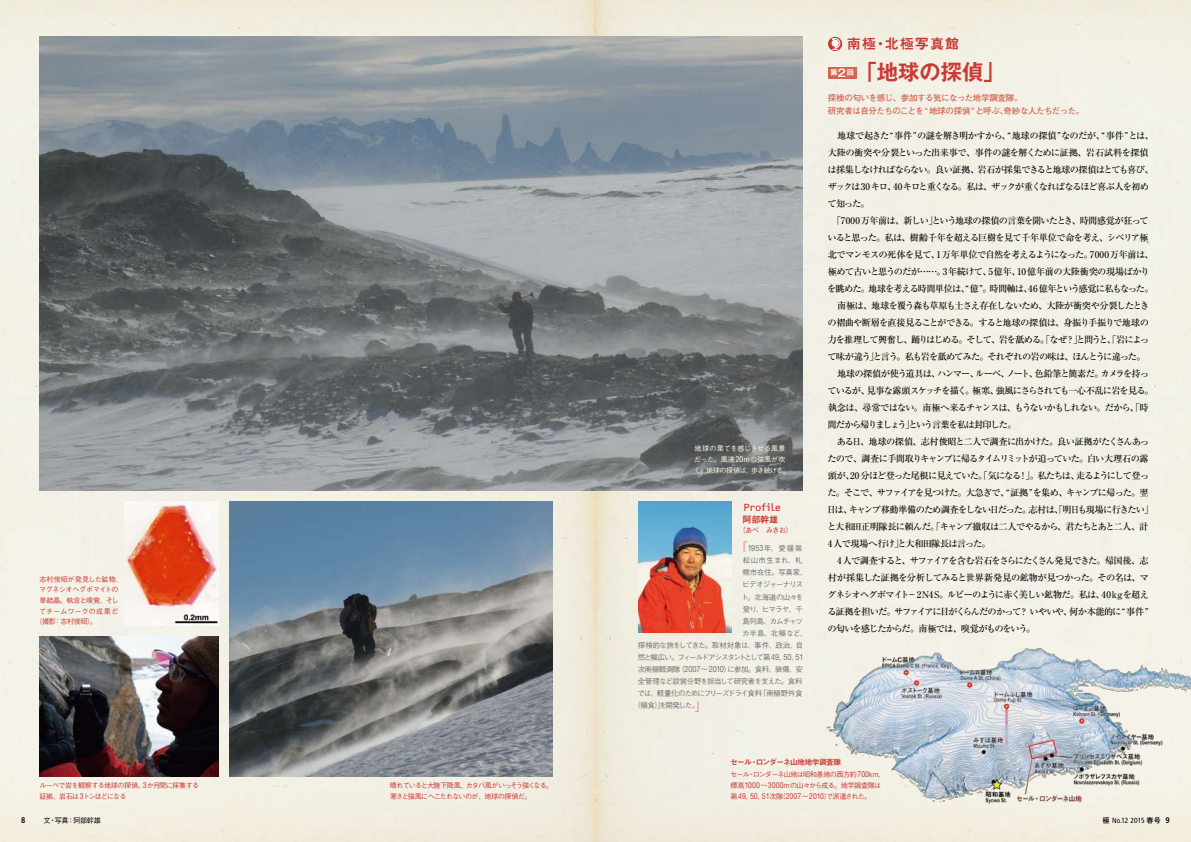
<style>
.page{position:relative;width:1191px;height:842px;background:#fff}
.page>*{position:absolute;margin:0;border:0;box-sizing:border-box;transform-origin:0 0}
.t1{font:700 21.3px "Gothic MB101 Pr 5 De";color:#ca3a35}
.t2{font:14.2px "Midashi Go Pr 5 MB31";letter-spacing:.06em;color:#ca3a35}
.t3{font:10.6px "OCRB Std";letter-spacing:-.22em;color:#ca3a35}
.t4{font:500 9.2px/17px "Ryumin Pr 5";letter-spacing:-.085em;color:#000}
.t5{font:9.2px "Midashi Go Pr 5 MB31";color:#ca3a35}
.t6{font:700 8.5px/12.8px "Futo Go B101 Pr 5";letter-spacing:-.05em;color:#d36451}
.t7{font:700 condensed 8.1px "Frutiger LT Std";color:#000}
.t8{font:7.8px "Midashi Go Pr 5 MB31";letter-spacing:-.085em;color:#ca3a35}
.t9{font:500 7.4px "Gothic BBB Pr 5";letter-spacing:-.085em;color:#727172}
.t10{font:500 7.4px "Gothic BBB Pr 5";letter-spacing:-.06em;color:#727172}
.t11{font:500 7.4px "Gothic BBB Pr 5";letter-spacing:-.145em;color:#727172}
.t12{font:500 7.4px "Gothic BBB Pr 5";letter-spacing:-.05em;color:#727172}
.t13{font:500 7.4px "Gothic BBB Pr 5";letter-spacing:-.12em;color:#727172}
.t14{font:condensed 7.4px "Frutiger LT Std";color:#000}
.t15{font:500 7.4px "Gothic BBB Pr 5";letter-spacing:-.105em;color:#727172}
.t16{font:500 7.4px "Gothic BBB Pr 5";letter-spacing:-.11em;color:#727172}
.t17{font:500 7.4px "Gothic BBB Pr 5";color:#ca3a35}
.t18{font:500 7.1px/10.6px "Gothic BBB Pr 5";letter-spacing:-.08em;color:#ca3a35}
.t19{font:500 7.1px/10.6px "Gothic BBB Pr 5";letter-spacing:-.115em;color:#ca3a35}
.t20{font:500 7.1px/10.6px "Gothic BBB Pr 5";letter-spacing:-.035em;color:#fffde5}
.t21{font:500 7.1px/10.6px "Gothic BBB Pr 5";letter-spacing:-.1em;color:#ca3a35}
.t22{font:500 7.1px "Gothic BBB Pr 5";letter-spacing:-.005em;color:#ca3a35}
.t23{font:500 7.1px "Gothic BBB Pr 5";letter-spacing:-.04em;color:#ca3a35}
.t24{font:500 7.1px "Gothic BBB Pr 5";letter-spacing:.01em;color:#ca3a35}
.t25{font:500 7.1px "Gothic BBB Pr 5";letter-spacing:-.045em;color:#000}
.t26{font:700 7.1px "Gothic MB101 Pr 5 De";color:#fff}
.s1{font-size:10.6px}
.s2{font-family:"Helvetica Neue LT Std";font-weight:400;font-size:8.1px}
.s3{font-family:"Helvetica Neue LT Std";font-weight:400;font-size:7.2px}
.s4{font-size:11.2px;color:#d87862}
.s5{font-family:"Helvetica Neue LT Std";font-weight:400;font-size:8.6px}
.s6{font-family:"Futo Go B101 Pr 5";font-weight:700;font-stretch:normal;font-size:7.1px}
.s7{font-weight:700;font-size:8.1px}
</style>
<div class="page">
<img style="left:0;top:0;width:1191px;height:842px">
<img style="left:811px;top:643px;width:380px;height:185px">
<img style="left:40px;top:37px;width:762px;height:453px">
<img style="left:638px;top:502px;width:93px;height:130px">
<img style="left:230px;top:502px;width:323px;height:274px">
<img style="left:40px;top:636px;width:178px;height:140px">
<img style="left:125px;top:502px;width:93px;height:123px">
<div style="left:828px;top:37px;width:14px;height:14px;background:#ca3a35;border-radius:50%"></div>
<svg style="left:831px;top:37px;width:9px;height:13px"></svg>
<div style="left:828px;top:67px;width:28px;height:11px;background:#d36451"></div>
<h2 class="t2" style="left:847px;top:33px;width:114px">南極・北極写真館</h2>
<p class="t26" style="left:830px;top:67px;width:25px">第<span class="s1">2</span>回</p>
<h1 class="t1" style="left:855px;top:54px;width:150px">「地球の探偵」</h1>
<p class="t22" style="left:39px;top:573px;width:84px">志村俊昭が発見した鉱物、</p>
<p class="t18" style="left:39px;top:584px;width:81px">マグネシオヘグボマイトの</p>
<p class="t23" style="left:39px;top:594px;width:81px">単結晶。執念と嗅覚、そし</p>
<p class="t24" style="left:39px;top:605px;width:81px">てチームワークの成果だ</p>
<p class="t18" style="left:35px;top:615px;width:63px">（撮影：志村俊昭）。</p>
<p class="t21" style="left:39px;top:779px;width:161px">ルーペで岩を観察する地球の探偵。<span class="s2">3</span>か月間に採集する証拠、岩石は <span class="s2">3</span>トンほどになる</p>
<p class="t19" style="left:390px;top:779px;width:165px">晴れていると大陸下降風、カタバ風がいっそう強くなる。寒さと強風にへこたれないのが、地球の探偵だ。</p>
<p class="t20" style="left:694px;top:443px;width:97px">地球の果てを感じさせる風景だった。風速<span class="s2">20</span><span class="s3">m</span>の強風が吹く。地球の探偵は、歩き続ける。</p>
<p class="t3" style="left:743px;top:501px;width:40px">Profile</p>
<p class="t5" style="left:742px;top:512px;width:37px">阿部幹雄</p>
<p class="t17" style="left:738px;top:525px;width:56px">（あべ　みきお）</p>
<p class="t9" style="left:736px;top:543px;width:68px"><span class="s4">「</span><span class="s5">1953</span>年、愛媛県</p>
<p class="t9" style="left:743px;top:555px;width:61px">松山市生まれ、札</p>
<p class="t9" style="left:742px;top:567px;width:66px">幌市在住。写真家、</p>
<p class="t15" style="left:742px;top:579px;width:63px">ビデオジャーナリス</p>
<p class="t10" style="left:741px;top:591px;width:64px">ト。北海道の山々を</p>
<p class="t9" style="left:743px;top:603px;width:61px">登り、ヒマラヤ、千</p>
<p class="t16" style="left:742px;top:615px;width:62px">島列島、カムチャツ</p>
<p class="t9" style="left:742px;top:627px;width:66px">カ半島、北極など、</p>
<p class="t10" style="left:638px;top:639px;width:167px">探検的な旅をしてきた。取材対象は、事件、政治、自</p>
<p class="t11" style="left:638px;top:651px;width:167px">然と幅広い。フィールドアシスタントとして第 <span class="s5">49</span>、<span class="s5">50</span>、<span class="s5">51</span></p>
<p class="t12" style="left:638px;top:663px;width:167px">次南極観測隊（<span class="s5">2007</span>～<span class="s5">2010</span>）に参加。食料、装備、安</p>
<p class="t9" style="left:638px;top:675px;width:166px">全管理など設営分野を担当して研究者を支えた。食料</p>
<p class="t13" style="left:637px;top:687px;width:167px">では、軽量化のためにフリーズドライ食料「南極野外食</p>
<p class="t9" style="left:633px;top:699px;width:74px">（極食）」を開発した。<span class="s4">」</span></p>
<p class="t6" style="left:828px;top:91px;width:258px">探検の匂いを感じ、参加する気になった地学調査隊。<br>研究者は自分たちのことを“ 地球の探偵 ”と呼ぶ、奇妙な人たちだった。</p>
<p class="t4" style="left:827px;top:126px;width:328px">　地球で起きた“事件”の謎を解き明かすから、“地球の探偵”なのだが、“事件”とは、大陸の衝突や分裂といった出来事で、事件の謎を解くために証拠、岩石試料を探偵は採集しなければならない。良い証拠、岩石が採集できると地球の探偵はとても喜び、ザックは 30 キロ、40 キロと重くなる。私は、ザックが重くなればなるほど喜ぶ人を初めて知った。<br>　「7000 万年前は、新しい」という地球の探偵の言葉を聞いたとき、時間感覚が狂っていると思った。私は、樹齢千年を超える巨樹を見て千年単位で命を考え、シベリア極北でマンモスの死体を見て、1万年単位で自然を考えるようになった。7000 万年前は、極めて古いと思うのだが……。3年続けて、5 億年、10 億年前の大陸衝突の現場ばかりを眺めた。地球を考える時間単位は、“ 億 ”。時間軸は、46 億年という感覚に私もなった。　南極は、地球を覆う森も草原も土さえ存在しないため、大陸が衝突や分裂したときの褶曲や断層を直接見ることができる。すると地球の探偵は、身振り手振りで地球の力を推理して興奮し、踊りはじめる。そして、岩を舐める。「なぜ？」と問うと、「岩によって味が違う」と言う。私も岩を舐めてみた。それぞれの岩の味は、ほんとうに違った。　地球の探偵が使う道具は、ハンマー、ルーペ、ノート、色鉛筆と簡素だ。カメラを持っているが、見事な露頭スケッチを描く。極寒、強風にさらされても一心不乱に岩を見る。執念は、尋常ではない。南極へ来るチャンスは、もうないかもしれない。だから、「時間だから帰りましょう」という言葉を私は封印した。<br>　ある日、地球の探偵、志村俊昭と二人で調査に出かけた。良い証拠がたくさんあったので、調査に手間取りキャンプに帰るタイムリミットが迫っていた。白い大理石の露頭が、20 分ほど登った尾根に見えていた。「気になる！」。私たちは、走るようにして登った。そこで、サファイアを見つけた。大急ぎで、“ 証拠”を集め、キャンプに帰った。翌日は、キャンプ移動準備のため調査をしない日だった。志村は、「明日も現場に行きたい」と大和田正明隊長に頼んだ。「キャンプ撤収は二人でやるから、君たちとあと二人、計4 人で現場へ行け」と大和田隊長は言った。<br>　4 人で調査すると、サファイアを含む岩石をさらにたくさん発見できた。帰国後、志村が採集した証拠を分析してみると世界新発見の鉱物が見つかった。その名は、マグネシオヘグボマイト−2N4S。ルビーのように赤く美しい鉱物だ。私は、40kgを超える証拠を担いだ。サファイアに目がくらんだのかって？ いやいや、何か本能的に“ 事件 ”の匂いを感じたからだ。南極では、嗅覚がものをいう。</p>
<p class="t8" style="left:730px;top:755px;width:113px">セール・ロンダーネ山地地学調査隊</p>
<p class="t18" style="left:730px;top:769px;width:156px">セール・ロンダーネ山地は昭和基地の西方約<span class="s2">700</span><span class="s3">km</span>、標高<span class="s2">1000</span>～<span class="s2">3000</span><span class="s3">m</span>の山々から成る。地学調査隊は第<span class="s2">49</span>、<span class="s2">50</span>、<span class="s2">51</span>次隊（<span class="s2">2007</span>～<span class="s2">2010</span>）で派遣された。</p>
<p class="t7" style="left:21px;top:816px;width:6px">8</p>
<p class="t25" style="left:44px;top:814px;width:59px">文・写真：阿部幹雄</p>
<p class="t14" style="left:1102px;top:816px;width:69px"><span class="s6">極</span> No.12 2015 <span class="s6">春号</span> <span class="s7">9</span></p>
</div>
